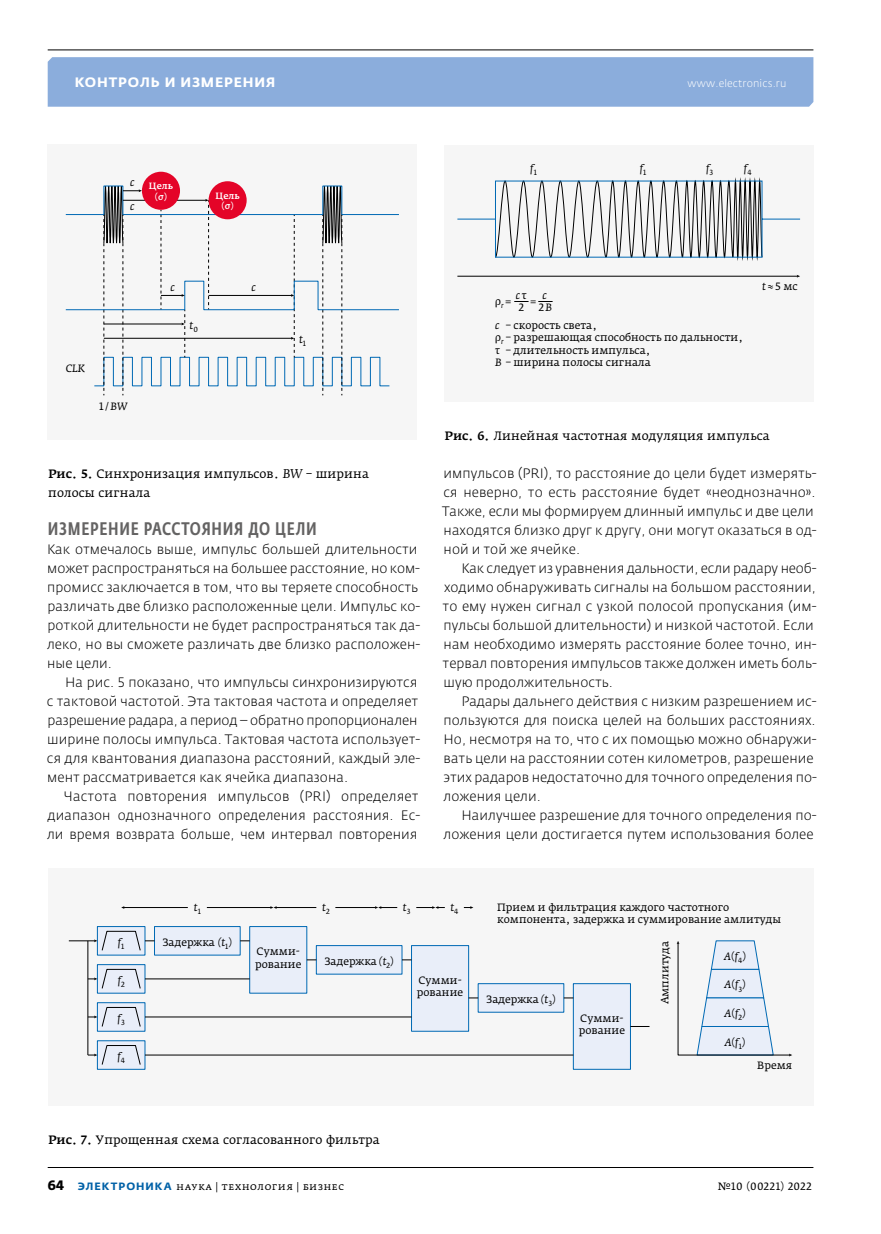
<style>
.page{position:relative;width:881px;height:1234px;background:#fff}
.page>*{position:absolute;margin:0;border:0;box-sizing:border-box;transform-origin:0 0}
.t1{font:500 18px "Fedra Sans Cond Pro";letter-spacing:.045em;color:#646363}
.t2{font:300 13.5px/19px "Fedra Sans Pro";letter-spacing:.005em;color:#000}
.t3{font:700 13.5px "Fedra Sans Alt Pro";letter-spacing:.06em;color:#fff}
.t4{font:12px/19px "Fedra Serif A Pro";letter-spacing:.005em;color:#000}
.t5{font:10.5px/12.6px "Fedra Serif A Pro";color:#000}
.t6{font:italic 10.5px/12.6px "Fedra Serif A Pro";color:#000;text-align:center}
.t7{font:10.5px "Fedra Serif A Pro";letter-spacing:.025em;color:#000}
.t8{font:300 10.5px "Fedra Sans Pro";letter-spacing:.015em;color:#fff}
.t9{font:10.5px "Fedra Serif A Pro";letter-spacing:.035em;color:#000}
.t10{font:500 9px/10.5px "Fedra Serif A Pro";color:#fff;text-align:center}
.s1{font-style:italic}
.s2{font-weight:500}
.s3{font-family:"Fedra Serif B Pro";font-style:italic}
.s4{font-style:normal}
.s5{font-family:"Fedra Sans Pro";font-weight:700;font-size:13.5px}
.s6{font-family:"Fedra Sans Alt Pro";font-weight:700;color:#0061a7}
</style>
<div class="page">
<div style="left:48px;top:57px;width:765px;height:50px;background:#8baddc"></div>
<hr style="left:48px;top:49px;width:765px;height:1px;background:#000">
<hr style="left:48px;top:1166px;width:765px;height:1px;background:#000">
<div style="left:48px;top:145px;width:369px;height:294px;background:#f6f6f6"></div>
<svg style="left:66px;top:185px;width:333px;height:210px"></svg>
<div style="left:142px;top:172px;width:38px;height:38px;background:#e40428;border-radius:50%"></div>
<div style="left:208px;top:181px;width:38px;height:38px;background:#e40428;border-radius:50%"></div>
<div style="left:444px;top:145px;width:369px;height:256px;background:#f6f6f6"></div>
<svg style="left:457px;top:180px;width:342px;height:78px"></svg>
<hr style="left:457px;top:276px;width:340px;height:1px;background:#000">
<svg style="left:514px;top:301px;width:14px;height:1px"></svg>
<svg style="left:538px;top:301px;width:14px;height:1px"></svg>
<div style="left:48px;top:867px;width:765px;height:238px;background:#f6f6f6"></div>
<div style="left:97px;top:926px;width:48px;height:29px;background:#e9eef9;border:1px solid #0069b4"></div>
<div style="left:154px;top:926px;width:86px;height:29px;background:#e9eef9;border:1px solid #0069b4"></div>
<div style="left:249px;top:926px;width:58px;height:67px;background:#e9eef9;border:1px solid #0069b4"></div>
<div style="left:573px;top:983px;width:57px;height:86px;background:#e9eef9"></div>
<div style="left:97px;top:1040px;width:48px;height:29px;background:#e9eef9"></div>
<svg style="left:69px;top:930px;width:77px;height:12px"></svg>
<hr style="left:123px;top:907px;width:65px;height:1px;background:#000">
<hr style="left:207px;top:907px;width:64px;height:1px;background:#000">
<hr style="left:275px;top:907px;width:41px;height:1px;background:#000">
<hr style="left:335px;top:907px;width:41px;height:1px;background:#000">
<svg style="left:375px;top:906px;width:22px;height:2px"></svg>
<svg style="left:416px;top:906px;width:28px;height:2px"></svg>
<svg style="left:463px;top:906px;width:10px;height:2px"></svg>
<svg style="left:88px;top:1055px;width:53px;height:10px"></svg>
<svg style="left:87px;top:940px;width:701px;height:115px"></svg>
<p class="t3" style="left:75px;top:74px;width:202px">Контроль и измерения</p>
<p class="t8" style="left:687px;top:77px;width:100px">www.electronics.ru</p>
<p class="t6" style="left:130px;top:177px;width:6px">c</p>
<p class="t6" style="left:130px;top:200px;width:6px">c</p>
<p class="t10" style="left:149px;top:181px;width:26px">Цель (σ)</p>
<p class="t10" style="left:215px;top:190px;width:26px">Цель (σ)</p>
<p class="t6" style="left:530px;top:162px;width:8px">f<sub>1</sub></p>
<p class="t6" style="left:639px;top:162px;width:8px">f<sub>1</sub></p>
<p class="t6" style="left:705px;top:162px;width:9px">f<sub>3</sub></p>
<p class="t6" style="left:743px;top:162px;width:9px">f<sub>4</sub></p>
<p class="t6" style="left:66px;top:362px;width:21px">CLK</p>
<p class="t5" style="left:99px;top:400px;width:30px">1 / <span class="s1">BW</span></p>
<p class="t6" style="left:170px;top:281px;width:6px">c</p>
<p class="t6" style="left:189px;top:319px;width:10px">t<sub>0</sub></p>
<p class="t6" style="left:251px;top:281px;width:6px">c</p>
<p class="t6" style="left:299px;top:334px;width:9px">t<sub>1</sub></p>
<p class="t4" style="left:48px;top:464px;width:322px"><span class="s2">Рис. 5.</span> Синхронизация импульсов. <span class="s3">BW</span> – ширина полосы сигнала</p>
<h1 class="t1" style="left:48px;top:517px;width:270px">Измерение расстояния до цели</h1>
<p class="t2" style="left:47px;top:539px;width:374px">Как отмечалось выше, импульс большей длительности может распространяться на большее расстояние, но ком&shy;промисс заключается в том, что вы теряете способность различать две близко расположенные цели. Импульс ко&shy;роткой длительности не будет распространяться так да&shy;леко, но вы сможете различать две близко расположен&shy;ные цели.</p>
<p class="t2" style="left:47px;top:672px;width:375px;text-indent:18px">На рис. 5 показано, что импульсы синхронизируются с тактовой частотой. Эта тактовая частота и определяет разрешение радара, а период – обратно пропорционален ширине полосы импульса. Тактовая частота использует&shy;ся для квантования диапазона расстояний, каждый эле&shy;мент рассматривается как ячейка диапазона.</p>
<p class="t2" style="left:47px;top:786px;width:374px;text-align:justify;text-indent:17px">Частота повторения импульсов (PRI) определяет диапазон однозначного определения расстояния. Ес&shy;ли время возврата больше, чем интервал повторения</p>
<p class="t6" style="left:538px;top:289px;width:15px">c<br><span class="s4">2</span> B</p>
<p class="t5" style="left:495px;top:319px;width:249px"><span class="s1">c</span> – скорость света,<br>ρ<sub>r</sub> – разрешающая способность по дальности, τ – длительность импульса,<br><span class="s1">Β</span> – ширина полосы сигнала</p>
<p class="t5" style="left:516px;top:289px;width:12px"><span class="s1">c</span> τ<br>2</p>
<p class="t5" style="left:495px;top:295px;width:18px">ρ<sub>r</sub> =</p>
<p class="t5" style="left:530px;top:295px;width:8px">=</p>
<p class="t5" style="left:761px;top:281px;width:37px"><span class="s1">t</span> ≈ 5 мс</p>
<p class="t4" style="left:444px;top:426px;width:326px"><span class="s2">Рис. 6.</span> Линейная частотная модуляция импульса</p>
<p class="t2" style="left:442px;top:463px;width:376px">импульсов (PRI), то расстояние до цели будет измерять&shy;ся неверно, то есть расстояние будет «неоднозначно».<br>Также, если мы формируем длинный импульс и две цели находятся близко друг к другу, они могут оказаться в од&shy;ной и той же ячейке.</p>
<p class="t2" style="left:442px;top:558px;width:375px;text-indent:19px">Как следует из уравнения дальности, если радару необ&shy;ходимо обнаруживать сигналы на большом расстоянии, то ему нужен сигнал с узкой полосой пропускания (им&shy;пульсы большой длительности) и низкой частотой. Если нам необходимо измерять расстояние более точно, ин&shy;тервал повторения импульсов также должен иметь боль&shy;шую продолжительность.</p>
<p class="t2" style="left:443px;top:691px;width:375px;text-indent:18px">Радары дальнего действия с низким разрешением ис&shy;пользуются для поиска целей на больших расстояниях.<br>Но, несмотря на то, что с их помощью можно обнаружи&shy;вать цели на расстоянии сотен километров, разрешение этих радаров недостаточно для точного определения по&shy;ложения цели.</p>
<p class="t2" style="left:443px;top:806px;width:374px;text-align:right">Наилучшее разрешение для точного определения по&shy;ложения цели достигается путем использования более</p>
<p class="t6" style="left:194px;top:901px;width:9px">t<sub>1</sub></p>
<p class="t6" style="left:322px;top:901px;width:9px">t<sub>2</sub></p>
<p class="t6" style="left:403px;top:901px;width:9px">t<sub>3</sub></p>
<p class="t6" style="left:450px;top:901px;width:9px">t<sub>4</sub></p>
<p class="t5" style="left:497px;top:901px;width:285px">Прием и фильтрация каждого частотного компонента, задержка и суммирование амлитуды</p>
<p class="t6" style="left:118px;top:936px;width:8px">f<sub>1</sub></p>
<p class="t5" style="left:162px;top:936px;width:71px">Задержка <span class="s1">(t</span><sub>1</sub>)</p>
<p class="t6" style="left:118px;top:974px;width:9px">f<sub>2</sub></p>
<p class="t6" style="left:118px;top:1012px;width:9px">f<sub>3</sub></p>
<p class="t6" style="left:117px;top:1050px;width:9px">f<sub>4</sub></p>
<p class="t5" style="left:255px;top:945px;width:48px">Cумми&shy;рование</p>
<p class="t5" style="left:324px;top:955px;width:71px">Задержка <span class="s1">(t</span><sub>2</sub>)</p>
<p class="t5" style="left:417px;top:974px;width:48px">Cумми&shy;рование</p>
<p class="t5" style="left:486px;top:993px;width:71px">Задержка <span class="s1">(t</span><sub>3</sub>)</p>
<p class="t5" style="left:578px;top:1012px;width:48px">Cумми&shy;рование</p>
<p class="t5" style="left:659px;top:1004px;width:65px;rotate:-90deg">Амплитуда</p>
<p class="t6" style="left:724px;top:950px;width:23px">А<span class="s4">(</span>f<sub>4</sub><span class="s4">)</span></p>
<p class="t6" style="left:724px;top:979px;width:23px">А<span class="s4">(</span>f<sub>3</sub><span class="s4">)</span></p>
<p class="t6" style="left:724px;top:1007px;width:23px">А<span class="s4">(</span>f<sub>2</sub><span class="s4">)</span></p>
<p class="t6" style="left:724px;top:1036px;width:22px">А<span class="s4">(</span>f<sub>1</sub><span class="s4">)</span></p>
<p class="t5" style="left:757px;top:1060px;width:36px">Время</p>
<p class="t4" style="left:48px;top:1129px;width:333px"><span class="s2">Рис. 7.</span> Упрощенная схема согласованного фильтра</p>
<p class="t7" style="left:48px;top:1179px;width:298px"><span class="s5">64</span> <span class="s6">ЭЛЕКТРОНИКА</span> наука | технология | бизнес</p>
<p class="t9" style="left:717px;top:1179px;width:95px">№10 (00221) 2022</p>
</div>
